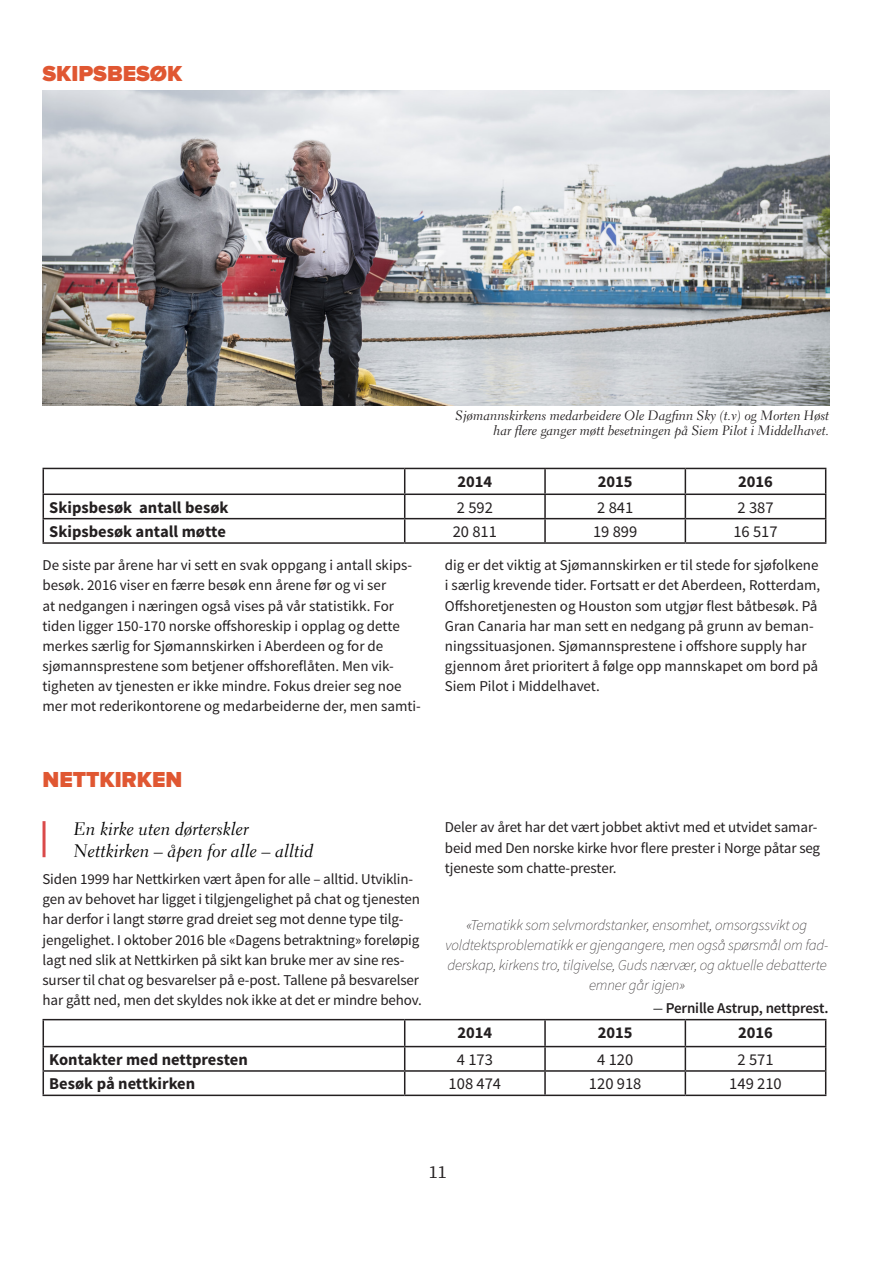
<style>
.page{position:relative;width:893px;height:1263px;background:#fff}
.page>*{position:absolute;margin:0;border:0;box-sizing:border-box;transform-origin:0 0}
.t1{font:900 22.5px "Proxima Nova";color:#e05732}
.t2{font:18px/22.5px "Electra LT Std Cursive";color:#000001}
.t3{font:18px "Source Serif Pro";color:#231f20}
.t4{font:700 16.5px "Source Sans Pro";color:#231f20}
.t5{font:16.5px "Source Sans Pro";color:#231f20}
.t6{font:15px/20.1px "Source Sans Pro";letter-spacing:-.005em;color:#231f20}
.t7{font:italic 200 15px/20.1px "Source Sans Pro";letter-spacing:-.01em;color:#231f20;text-align:center}
.t8{font:600 15px "Source Sans Pro";letter-spacing:-.01em;color:#231f20}
.t9{font:13.5px/15px "Electra LT Std Cursive";color:#231f20;text-align:right}
.s1{font-family:"Electra LT Std Cursive";font-weight:400;font-size:18px;color:#000001}
</style>
<div class="page">
<hr style="left:43px;top:468px;width:362px;height:1px;background:#231f20">
<hr style="left:405px;top:468px;width:140px;height:1px;background:#231f20">
<hr style="left:545px;top:468px;width:140px;height:1px;background:#231f20">
<hr style="left:544px;top:469px;width:2px;height:24px;background:#231f20">
<hr style="left:685px;top:468px;width:141px;height:1px;background:#231f20">
<hr style="left:43px;top:493px;width:362px;height:2px;background:#231f20">
<hr style="left:405px;top:493px;width:140px;height:2px;background:#231f20">
<hr style="left:545px;top:493px;width:140px;height:2px;background:#231f20">
<hr style="left:544px;top:495px;width:2px;height:23px;background:#231f20">
<hr style="left:685px;top:493px;width:141px;height:2px;background:#231f20">
<hr style="left:43px;top:518px;width:362px;height:1px;background:#231f20">
<svg style="left:43px;top:469px;width:1px;height:73px"></svg>
<hr style="left:405px;top:518px;width:140px;height:1px;background:#231f20">
<svg style="left:404px;top:469px;width:1px;height:73px"></svg>
<hr style="left:545px;top:518px;width:140px;height:1px;background:#231f20">
<hr style="left:544px;top:519px;width:2px;height:23px;background:#231f20">
<hr style="left:685px;top:518px;width:141px;height:1px;background:#231f20">
<svg style="left:685px;top:469px;width:1px;height:73px"></svg>
<svg style="left:825px;top:469px;width:1px;height:73px"></svg>
<hr style="left:43px;top:542px;width:362px;height:2px;background:#231f20">
<hr style="left:405px;top:542px;width:140px;height:2px;background:#231f20">
<hr style="left:545px;top:542px;width:140px;height:2px;background:#231f20">
<hr style="left:685px;top:542px;width:141px;height:2px;background:#231f20">
<img style="left:43px;top:90px;width:786px;height:315px">
<hr style="left:43px;top:1019px;width:362px;height:1px;background:#231f20">
<hr style="left:405px;top:1019px;width:140px;height:1px;background:#231f20">
<hr style="left:545px;top:1019px;width:140px;height:1px;background:#231f20">
<hr style="left:544px;top:1020px;width:2px;height:26px;background:#231f20">
<hr style="left:685px;top:1019px;width:141px;height:1px;background:#231f20">
<hr style="left:43px;top:1046px;width:362px;height:1px;background:#231f20">
<hr style="left:405px;top:1046px;width:140px;height:1px;background:#231f20">
<hr style="left:545px;top:1046px;width:140px;height:1px;background:#231f20">
<hr style="left:544px;top:1047px;width:2px;height:23px;background:#231f20">
<hr style="left:685px;top:1046px;width:141px;height:1px;background:#231f20">
<hr style="left:43px;top:1070px;width:362px;height:2px;background:#231f20">
<svg style="left:43px;top:1020px;width:1px;height:74px"></svg>
<hr style="left:405px;top:1070px;width:140px;height:2px;background:#231f20">
<svg style="left:404px;top:1020px;width:1px;height:74px"></svg>
<hr style="left:545px;top:1070px;width:140px;height:2px;background:#231f20">
<hr style="left:544px;top:1072px;width:2px;height:22px;background:#231f20">
<hr style="left:685px;top:1070px;width:141px;height:2px;background:#231f20">
<svg style="left:685px;top:1020px;width:1px;height:74px"></svg>
<svg style="left:825px;top:1020px;width:1px;height:74px"></svg>
<hr style="left:43px;top:1094px;width:362px;height:2px;background:#231f20">
<hr style="left:405px;top:1094px;width:140px;height:2px;background:#231f20">
<hr style="left:545px;top:1094px;width:140px;height:2px;background:#231f20">
<hr style="left:685px;top:1094px;width:141px;height:2px;background:#231f20">
<hr style="left:43px;top:821px;width:3px;height:36px;background:#da4a4a">
<h1 class="t1" style="left:43px;top:61px;width:141px">SKIPSBESØK</h1>
<p class="t9" style="left:456px;top:407px;width:375px">Sjømannskirkens medarbeidere Ole Dagfinn Sky (t.v) og Morten Høst har flere ganger møtt besetningen på Siem Pilot i Middelhavet.</p>
<p class="t4" style="left:457px;top:471px;width:36px">2014</p>
<p class="t4" style="left:598px;top:471px;width:36px">2015</p>
<p class="t4" style="left:738px;top:471px;width:36px">2016</p>
<p class="t4" style="left:49px;top:497px;width:181px">Skipsbesøk antall besøk</p>
<p class="t5" style="left:457px;top:497px;width:38px">2 592</p>
<p class="t5" style="left:597px;top:497px;width:38px">2 841</p>
<p class="t5" style="left:737px;top:497px;width:38px">2 387</p>
<p class="t4" style="left:49px;top:521px;width:178px">Skipsbesøk antall møtte</p>
<p class="t5" style="left:453px;top:521px;width:46px">20 811</p>
<p class="t5" style="left:593px;top:521px;width:46px">19 899</p>
<p class="t5" style="left:733px;top:521px;width:46px">16 517</p>
<p class="t6" style="left:43px;top:556px;width:380px">De siste par årene har vi sett en svak oppgang i antall skips&shy;besøk. 2016 viser en færre besøk enn årene før og vi ser<br>at nedgangen i næringen også vises på vår statistikk. For tiden ligger 150-170 norske offshoreskip i opplag og dette merkes særlig for Sjømannskirken i Aberdeen og for de sjømannsprestene som betjener offshoreflåten. Men vik&shy;tigheten av tjenesten er ikke mindre. Fokus dreier seg noe mer mot rederikontorene og medarbeiderne der, men samti-</p>
<p class="t6" style="left:445px;top:556px;width:377px">dig er det viktig at Sjømannskirken er til stede for sjøfolkene i særlig krevende tider. Fortsatt er det Aberdeen, Rotterdam, Offshoretjenesten og Houston som utgjør flest båtbesøk. På Gran Canaria har man sett en nedgang på grunn av beman&shy;ningssituasjonen. Sjømannsprestene i offshore supply har gjennom året prioritert å følge opp mannskapet om bord på Siem Pilot i Middelhavet.</p>
<h1 class="t1" style="left:43px;top:767px;width:141px">NETTKIRKEN</h1>
<p class="t2" style="left:74px;top:817px;width:241px">En kirke uten dørterskler<br>Nettkirken – åpen for alle – alltid</p>
<p class="t6" style="left:43px;top:869px;width:381px">Siden 1999 har Nettkirken vært åpen for alle – alltid. Utviklin&shy;gen av behovet har ligget i tilgjengelighet på chat og tjenesten har derfor i langt større grad dreiet seg mot denne type tilg&shy;jengelighet. I oktober 2016 ble «Dagens betraktning» foreløpig lagt ned slik at Nettkirken på sikt kan bruke mer av sine res&shy;surser til chat og besvarelser på e-post. Tallene på besvarelser har gått ned, men det skyldes nok ikke at det er mindre behov.</p>
<p class="t6" style="left:445px;top:818px;width:377px">Deler av året har det vært jobbet aktivt med et utvidet samar&shy;beid med Den norske kirke hvor flere prester i Norge påtar seg tjeneste som chatte-prester.</p>
<p class="t7" style="left:446px;top:915px;width:384px">«Tematikk som selvmordstanker, ensomhet, omsorgssvikt og voldtektsproblematikk er gjengangere, men også spørsmål om fad&shy;derskap, kirkens tro, tilgivelse, Guds nærvær, og aktuelle debatterte emner går igjen»</p>
<p class="t8" style="left:654px;top:998px;width:176px"><span class="s1">–</span> Pernille Astrup, nettprest.</p>
<p class="t4" style="left:457px;top:1022px;width:36px">2014</p>
<p class="t4" style="left:598px;top:1022px;width:36px">2015</p>
<p class="t4" style="left:738px;top:1022px;width:36px">2016</p>
<p class="t4" style="left:49px;top:1049px;width:200px">Kontakter med nettpresten</p>
<p class="t5" style="left:457px;top:1049px;width:38px">4 173</p>
<p class="t5" style="left:597px;top:1049px;width:38px">4 120</p>
<p class="t5" style="left:737px;top:1049px;width:38px">2 571</p>
<p class="t4" style="left:49px;top:1073px;width:148px">Besøk på nettkirken</p>
<p class="t5" style="left:449px;top:1073px;width:54px">108 474</p>
<p class="t5" style="left:589px;top:1073px;width:54px">120 918</p>
<p class="t5" style="left:729px;top:1073px;width:54px">149 210</p>
<p class="t3" style="left:429px;top:1162px;width:19px">11</p>
</div>
